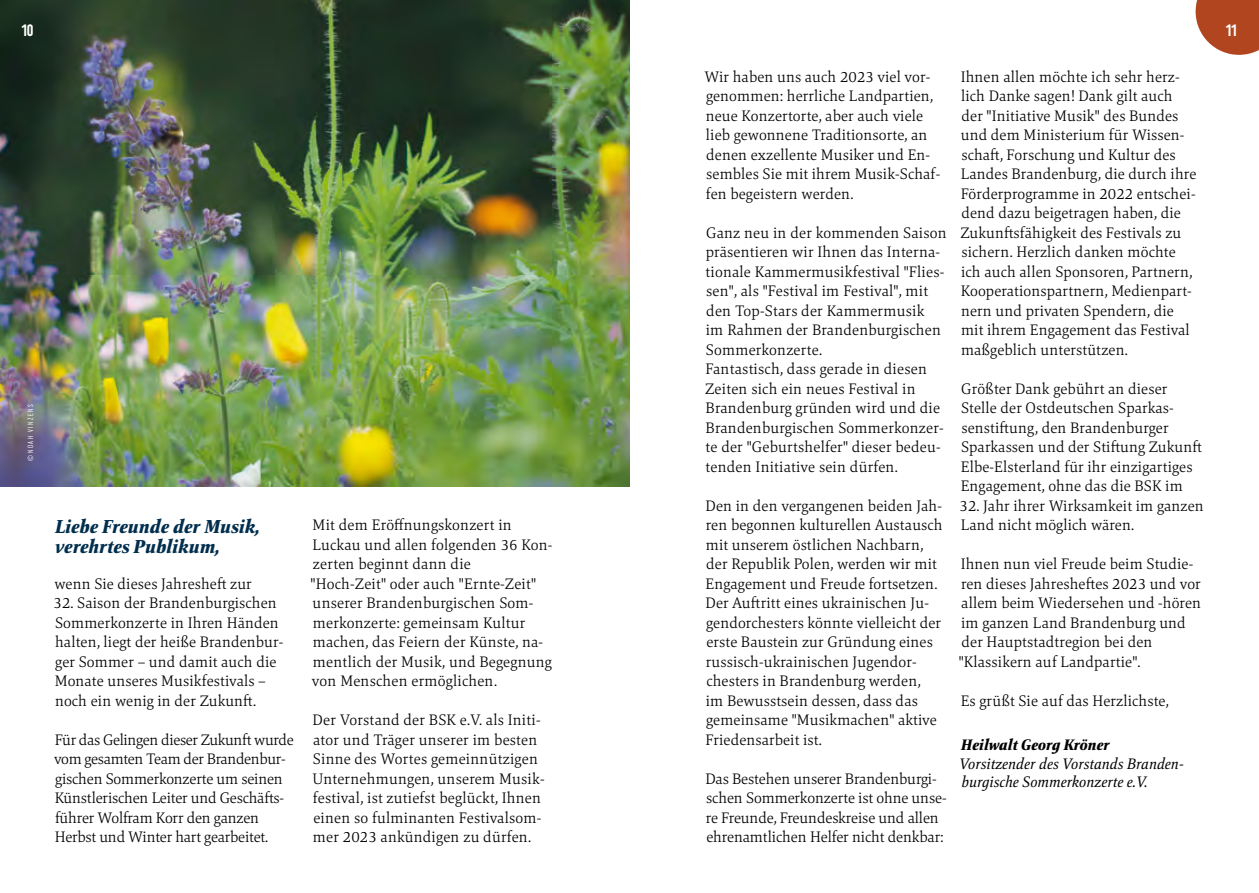
<style>
.page{position:relative;width:1259px;height:893px;background:#fff}
.page>*{position:absolute;margin:0;border:0;box-sizing:border-box;transform-origin:0 0}
.t1{font:italic 800 19.5px/19.5px "Mangan Nova";color:#002e4d}
.t2{font:700 extra-condensed 16.5px "Uniform";color:#fff}
.t3{font:300 15.75px/19.5px "Mangan Nova";letter-spacing:.005em;color:#000}
.t4{font:300 15.75px/19.5px "Mangan Nova";letter-spacing:-.015em;color:#000}
.t5{font:italic 15.75px/18.8px "Mangan Nova";color:#000}
.t6{font:italic 800 15.75px "Mangan Nova";color:#000}
.t7{font:extra-condensed 7.5px "Uniform";letter-spacing:.2em;color:#fff}
</style>
<div class="page">
<svg style="left:1195px;top:0;width:64px;height:55px;background:#bb5e3e"></svg>
<img style="left:0;top:0;width:629px;height:486px">
<p class="t2" style="left:22px;top:21px;width:13px">10</p>
<p class="t2" style="left:1225px;top:21px;width:13px">11</p>
<p class="t7" style="left:26px;top:460px;width:58px;rotate:-90deg">©NOAH VINZENS</p>
<p class="t1" style="left:54px;top:517px;width:207px">Liebe Freunde der Musik, verehrtes Publikum,</p>
<p class="t3" style="left:54px;top:574px;width:199px">wenn Sie dieses Jahresheft zur</p>
<p class="t3" style="left:54px;top:593px;width:231px">32. Saison der Brandenburgischen<br>Sommerkonzerte in Ihren Händen halten, liegt der heiße Brandenbur&shy;ger Sommer – und damit auch die<br>Monate unseres Musikfestivals – noch ein wenig in der Zukunft.</p>
<p class="t4" style="left:54px;top:730px;width:241px">Für das Gelingen dieser Zukunft wurde vom gesamten Team der Brandenbur&shy;gischen Sommerkonzerte um seinen Künstlerischen Leiter und Geschäfts&shy;führer Wolfram Korr den ganzen Herbst und Winter hart gearbeitet.</p>
<p class="t3" style="left:310px;top:515px;width:243px">Mit dem Eröffnungskonzert in<br>Luckau und allen folgenden 36 Kon&shy;zerten beginnt dann die<br>"Hoch-Zeit" oder auch "Ernte-Zeit" unserer Brandenburgischen Som&shy;merkonzerte: gemeinsam Kultur machen, das Feiern der Künste, na&shy;mentlich der Musik, und Begegnung von Menschen ermöglichen.</p>
<p class="t3" style="left:312px;top:710px;width:234px">Der Vorstand der BSK e.V. als Initi&shy;ator und Träger unserer im besten Sinne des Wortes gemeinnützigen Unternehmungen, unserem Musik&shy;festival, ist zutiefst beglückt, Ihnen einen so fulminanten Festivalsom&shy;mer 2023 ankündigen zu dürfen.</p>
<p class="t3" style="left:704px;top:67px;width:237px">Wir haben uns auch 2023 viel vor&shy;genommen: herrliche Landpartien, neue Konzertorte, aber auch viele lieb gewonnene Traditionsorte, an denen exzellente Musiker und En&shy;sembles Sie mit ihrem Musik-Schaf&shy;fen begeistern werden.</p>
<p class="t3" style="left:705px;top:223px;width:243px">Ganz neu in der kommenden Saison präsentieren wir Ihnen das Interna&shy;tionale Kammermusikfestival "Flies&shy;sen", als "Festival im Festival", mit den Top-Stars der Kammermusik<br>im Rahmen der Brandenburgischen Sommerkonzerte.<br>Fantastisch, dass gerade in diesen Zeiten sich ein neues Festival in Brandenburg gründen wird und die Brandenburgischen Sommerkonzer&shy;te der "Geburtshelfer" dieser bedeu&shy;tenden Initiative sein dürfen.</p>
<p class="t3" style="left:705px;top:495px;width:239px">Den in den vergangenen beiden Jah&shy;ren begonnen kulturellen Austausch mit unserem östlichen Nachbarn, der Republik Polen, werden wir mit Engagement und Freude fortsetzen.<br>Der Auftritt eines ukrainischen Ju&shy;gendorchesters könnte vielleicht der erste Baustein zur Gründung eines russisch-ukrainischen Jugendor&shy;chesters in Brandenburg werden,<br>im Bewusstsein dessen, dass das gemeinsame "Musikmachen" aktive Friedensarbeit ist.</p>
<p class="t3" style="left:705px;top:768px;width:242px">Das Bestehen unserer Brandenburgi&shy;schen Sommerkonzerte ist ohne unse&shy;re Freunde, Freundeskreise und allen ehrenamtlichen Helfer nicht denkbar:</p>
<p class="t3" style="left:960px;top:66px;width:238px">Ihnen allen möchte ich sehr herz&shy;lich Danke sagen! Dank gilt auch der "Initiative Musik" des Bundes und dem Ministerium für Wissen&shy;schaft, Forschung und Kultur des Landes Brandenburg, die durch ihre Förderprogramme in 2022 entschei&shy;dend dazu beigetragen haben, die Zukunftsfähigkeit des Festivals zu sichern. Herzlich danken möchte ich auch allen Sponsoren, Partnern, Kooperationspartnern, Medienpart&shy;nern und privaten Spendern, die mit ihrem Engagement das Festival maßgeblich unterstützen.</p>
<p class="t3" style="left:960px;top:378px;width:243px">Größter Dank gebührt an dieser Stelle der Ostdeutschen Sparkas&shy;senstiftung, den Brandenburger Sparkassen und der Stiftung Zukunft Elbe-Elsterland für ihr einzigartiges Engagement, ohne das die BSK im</p>
<p class="t3" style="left:959px;top:495px;width:246px">32. Jahr ihrer Wirksamkeit im ganzen<br>Land nicht möglich wären.</p>
<p class="t3" style="left:958px;top:554px;width:244px">Ihnen nun viel Freude beim Studie&shy;ren dieses Jahresheftes 2023 und vor allem beim Wiedersehen und -hören im ganzen Land Brandenburg und der Hauptstadtregion bei den "Klassikern auf Landpartie".</p>
<p class="t3" style="left:960px;top:690px;width:209px">Es grüßt Sie auf das Herzlichste,</p>
<p class="t6" style="left:960px;top:734px;width:150px">Heilwalt Georg Kröner</p>
<p class="t5" style="left:959px;top:754px;width:226px">Vorsitzender des Vorstands Branden&shy;burgische Sommerkonzerte e.V.</p>
</div>
